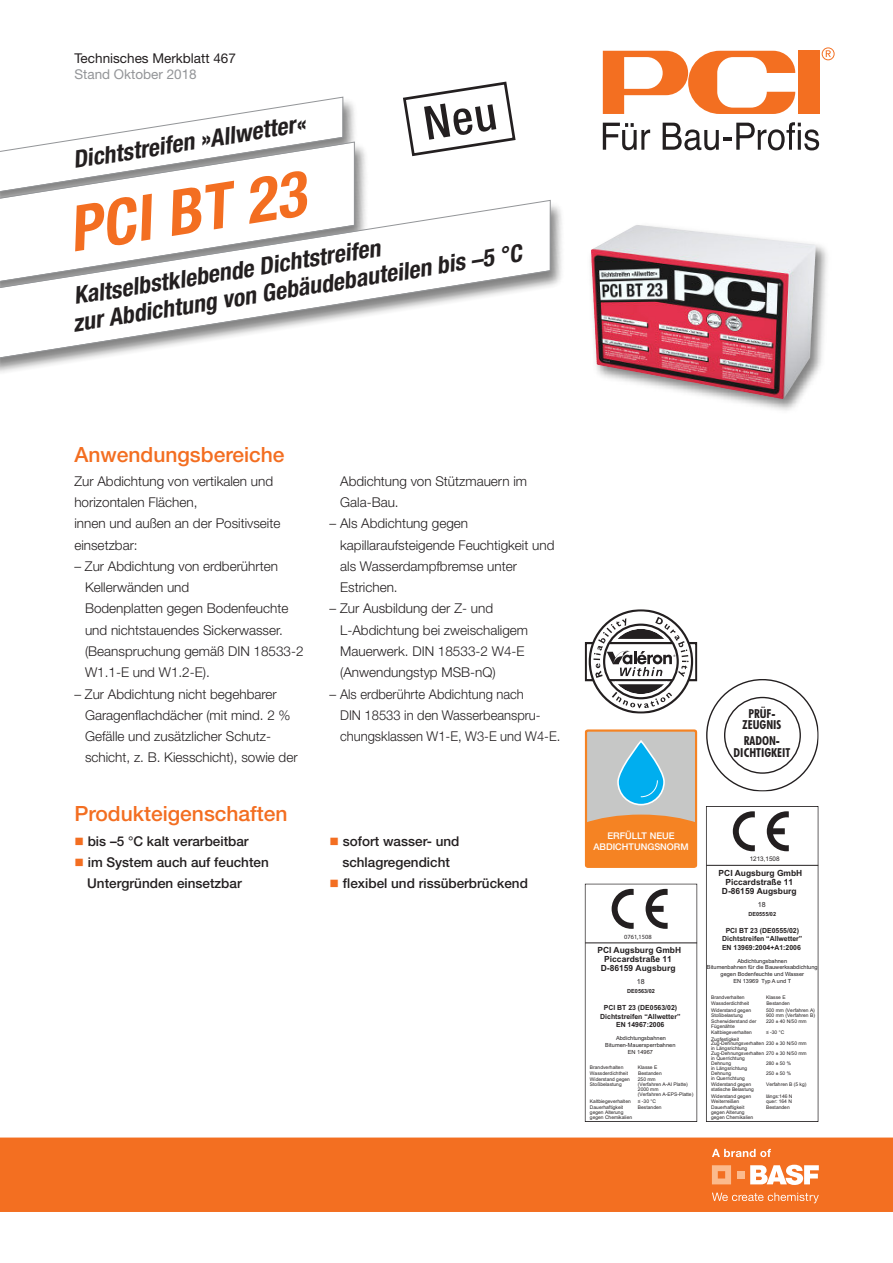
<style>
.page{position:relative;width:893px;height:1263px;background:#fff}
.page>*{position:absolute;margin:0;border:0;box-sizing:border-box;transform-origin:0 0}
.t1{font:italic 700 condensed 63px "Helvetica Neue LT Pro";color:#f36e21}
.t2{font:italic 700 condensed 24px/27px "Helvetica Neue LT Pro";color:#231f20}
.t3{font:500 21px "Helvetica Neue LT Pro";color:#f36e21}
.t4{font:300 13.5px/21.3px "Helvetica Neue LT Pro";color:#231f20}
.t5{font:500 13.5px/21.3px "Helvetica Neue LT Pro";color:#231f20}
.t6{font:13.5px "Helvetica Neue LT Pro";color:#231f20}
.t7{font:13.5px "Helvetica Neue LT Pro";color:#939598}
.t8{font:700 condensed 12.45px/11.7px "Futura BT";color:#231f20;text-align:center}
.t9{font:500 9.15px/11.2px "Helvetica Neue LT Pro";color:#fff;text-align:center}
.t10{font:700 8.4px/9.1px "Arial";color:#231f20;text-align:center}
.t11{font:700 7.05px/8.4px "Arial";color:#231f20;text-align:center}
.t12{font:7.05px "Arial";color:#231f20}
.t13{font:6.3px "Myriad Pro";color:#231f20}
.t14{font:6.3px "Arial";color:#231f20}
.t15{font:5.7px/6.8px "Arial";color:#231f20;text-align:center}
.t16{font:700 5.7px "Arial";color:#231f20}
.t17{font:4.95px/4.9px "Arial";color:#231f20}
.s1{color:#f36e21}
</style>
<div class="page">
<div style="left:798px;top:51px;width:21px;height:63px;background:#f36f21"></div>
<svg style="left:603px;top:51px;width:192px;height:63px"></svg>
<svg style="left:603px;top:123px;width:47px;height:27px"></svg>
<svg style="left:663px;top:122px;width:156px;height:28px"></svg>
<svg style="left:822px;top:47px;width:13px;height:13px"></svg>
<img style="left:344px;top:100px;width:11px;height:33px">
<svg style="left:114px;top:96px;width:230px;height:37px"></svg>
<img style="left:63px;top:133px;width:303px;height:59px">
<svg style="left:1px;top:141px;width:354px;height:51px"></svg>
<img style="left:590px;top:243px;width:237px;height:168px">
<img style="left:591px;top:225px;width:216px;height:27px">
<div style="left:0;top:1137px;width:893px;height:75px;background:#f36f21"></div>
<svg style="left:712px;top:1165px;width:19px;height:19px"></svg>
<div style="left:737px;top:1171px;width:7px;height:7px;background:#fbba8d"></div>
<svg style="left:750px;top:1165px;width:69px;height:20px"></svg>
<svg style="left:712px;top:1192px;width:107px;height:11px"></svg>
<svg style="left:712px;top:1149px;width:59px;height:8px"></svg>
<img style="left:1px;top:192px;width:561px;height:181px">
<svg style="left:1px;top:199px;width:550px;height:162px"></svg>
<hr style="left:585px;top:942px;width:112px;height:1px;background:#231f20">
<svg style="left:612px;top:889px;width:22px;height:40px"></svg>
<svg style="left:646px;top:889px;width:22px;height:40px"></svg>
<hr style="left:706px;top:865px;width:112px;height:1px;background:#231f20">
<div style="left:706px;top:806px;width:112px;height:316px;border:1px solid #231f20"></div>
<svg style="left:733px;top:811px;width:22px;height:40px"></svg>
<svg style="left:767px;top:811px;width:22px;height:40px"></svg>
<div style="left:585px;top:642px;width:112px;height:39px;border:2px solid #231f20"></div>
<svg style="left:588px;top:609px;width:106px;height:105px"></svg>
<div style="left:724px;top:697px;width:77px;height:77px;border:1px solid #231f20;border-radius:50%"></div>
<div style="left:586px;top:730px;width:110px;height:137px;background:#c6c7c6;border-radius:2px"></div>
<div style="left:588px;top:814px;width:106px;height:51px;background:#f58323"></div>
<div style="left:585px;top:729px;width:112px;height:139px;border:2px solid #f58323;border-radius:2px"></div>
<svg style="left:618px;top:741px;width:46px;height:64px;fill:#00aeef"></svg>
<div style="left:617px;top:740px;width:48px;height:65px;border:2px solid #fff;border-radius:23px"></div>
<svg style="left:640px;top:780px;width:18px;height:17px"></svg>
<svg style="left:403px;top:82px;width:113px;height:74px"></svg>
<h3 class="t6" style="left:74px;top:53px;width:163px">Technisches Merkblatt 467</h3>
<h3 class="t7" style="left:74px;top:69px;width:124px">Stand Oktober 2018</h3>
<h2 class="t2" style="left:71px;top:149px;width:236px;rotate:-9deg">Dichtstreifen »Allwetter«</h2>
<h1 class="t1" style="left:65px;top:207px;width:240px;rotate:-9deg">PCI BT 23</h1>
<h2 class="t2" style="left:67px;top:285px;width:456px;rotate:-9deg">Kaltselbstklebende Dichtstreifen<br>zur Abdichtung von Gebäudebauteilen bis –5 °C</h2>
<h3 class="t3" style="left:74px;top:446px;width:212px">Anwendungsbereiche</h3>
<h3 class="t4" style="left:74px;top:472px;width:208px">Zur Abdichtung von vertikalen und horizontalen Flächen,<br>innen und außen an der Positivseite einsetzbar:</h3>
<h3 class="t4" style="left:85px;top:557px;width:220px;text-indent:-11px">– Zur Abdichtung von erdberührten<br>Kellerwänden und<br>Bodenplatten gegen Bodenfeuchte und nichtstauendes Sickerwasser. (Beanspruchung gemäß DIN 18533-2<br>W1.1-E und W1.2-E).</h3>
<h3 class="t4" style="left:85px;top:684px;width:214px;text-indent:-11px">– Zur Abdichtung nicht begehbarer Garagenflachdächer (mit mind. 2 % Gefälle und zusätzlicher Schutz&shy;schicht, z. B. Kiesschicht), sowie der</h3>
<h3 class="t3" style="left:74px;top:806px;width:215px">Produkteigenschaften</h3>
<h3 class="t5" style="left:74px;top:832px;width:176px"><span class="s1">■</span> bis –5 °C kalt verarbeitbar</h3>
<h3 class="t5" style="left:87px;top:853px;width:183px;text-indent:-13px"><span class="s1">■</span> im System auch auf feuchten<br>Untergründen einsetzbar</h3>
<h3 class="t4" style="left:340px;top:472px;width:189px">Abdichtung von Stützmauern im<br>Gala-Bau.</h3>
<h3 class="t4" style="left:340px;top:514px;width:216px;text-indent:-11px">– Als Abdichtung gegen kapillaraufsteigende Feuchtigkeit und als Wasserdampfbremse unter<br>Estrichen.</h3>
<h3 class="t4" style="left:340px;top:599px;width:190px;text-indent:-11px">– Zur Ausbildung der Z- und<br>L-Abdichtung bei zweischaligem<br>Mauerwerk. DIN 18533-2 W4-E (Anwendungstyp MSB-nQ)</h3>
<h3 class="t4" style="left:340px;top:684px;width:222px;text-indent:-11px">– Als erdberührte Abdichtung nach<br>DIN 18533 in den Wasserbeanspru&shy;chungsklassen W1-E, W3-E und W4-E.</h3>
<h3 class="t5" style="left:330px;top:831px;width:131px;text-align:center"><span class="s1">■</span> sofort wasser- und schlagregendicht</h3>
<h3 class="t5" style="left:330px;top:874px;width:200px"><span class="s1">■</span> flexibel und rissüberbrückend</h3>
<h3 class="t8" style="left:742px;top:708px;width:40px">PRÜF-<br>ZEUGNIS</h3>
<h3 class="t8" style="left:734px;top:736px;width:58px">RADON-<br>DICHTIGKEIT</h3>
<h3 class="t9" style="left:593px;top:831px;width:97px">ERFÜLLT NEUE<br>ABDICHTUNGSNORM</h3>
<p class="t13" style="left:624px;top:934px;width:29px">0761,1508</p>
<h3 class="t10" style="left:597px;top:946px;width:85px">PCI Augsburg GmbH<br>Piccardstraße 11<br>D-86159 Augsburg</h3>
<h3 class="t12" style="left:637px;top:977px;width:9px">18</h3>
<p class="t16" style="left:627px;top:987px;width:29px">DE0563/02</p>
<h3 class="t11" style="left:600px;top:1004px;width:82px">PCI BT 23 (DE0563/02)<br>Dichtstreifen “Allwetter”<br>EN 14967:2006</h3>
<p class="t15" style="left:605px;top:1035px;width:72px">Abdichtungsbahnen<br>Bitumen-Mauersperrbahnen<br>EN 14967</p>
<p class="t17" style="left:590px;top:1064px;width:35px">Brandverhalten</p>
<p class="t17" style="left:638px;top:1064px;width:21px">Klasse E</p>
<p class="t17" style="left:590px;top:1071px;width:40px">Wassderdichtheit</p>
<p class="t17" style="left:638px;top:1071px;width:25px">Bestanden</p>
<p class="t17" style="left:590px;top:1077px;width:42px">Widerstand gegen</p>
<p class="t17" style="left:638px;top:1077px;width:19px">250 mm</p>
<p class="t17" style="left:590px;top:1082px;width:33px">Stoßbelastung</p>
<p class="t17" style="left:638px;top:1082px;width:57px">(Verfahren A-AI Platte)<br>2000 mm<br>(Verfahren A-EPS-Platte)</p>
<p class="t17" style="left:590px;top:1098px;width:42px">Kaltbiegeverhalten</p>
<p class="t17" style="left:638px;top:1098px;width:20px">≤ -30 °C</p>
<p class="t17" style="left:590px;top:1105px;width:35px">Dauerhaftigkeit</p>
<p class="t17" style="left:638px;top:1105px;width:25px">Bestanden</p>
<p class="t17" style="left:590px;top:1109px;width:44px">gegen Alterung gegen Chemikalien</p>
<p class="t14" style="left:750px;top:855px;width:31px">1213,1508</p>
<h3 class="t10" style="left:719px;top:868px;width:85px">PCI Augsburg GmbH<br>Piccardstraße 11<br>D-86159 Augsburg</h3>
<h3 class="t12" style="left:758px;top:899px;width:9px">18</h3>
<p class="t16" style="left:748px;top:910px;width:29px">DE0555/02</p>
<h3 class="t11" style="left:722px;top:926px;width:82px">PCI BT 23 (DE0555/02)<br>Dichtstreifen “Allwetter”<br>EN 13969:2004+A1:2006</h3>
<p class="t15" style="left:707px;top:957px;width:112px">Abdichtungsbahnen<br>Bitumenbahnen für die Bauwerksabdichtung gegen Bodenfeuchte und Wasser<br>EN 13969 Typ A und T</p>
<p class="t17" style="left:711px;top:995px;width:35px">Brandverhalten</p>
<p class="t17" style="left:766px;top:995px;width:21px">Klasse E</p>
<p class="t17" style="left:711px;top:1001px;width:40px">Wassderdichtheit</p>
<p class="t17" style="left:766px;top:1001px;width:25px">Bestanden</p>
<p class="t17" style="left:711px;top:1007px;width:42px">Widerstand gegen</p>
<p class="t17" style="left:766px;top:1007px;width:50px">500 mm (Verfahren A)</p>
<p class="t17" style="left:711px;top:1012px;width:33px">Stoßbelastung</p>
<p class="t17" style="left:766px;top:1012px;width:50px">900 mm (Verfahren B)</p>
<p class="t17" style="left:711px;top:1019px;width:47px">Scherwiderstand der</p>
<p class="t17" style="left:766px;top:1019px;width:42px">220 ± 40 N/50 mm</p>
<p class="t17" style="left:711px;top:1023px;width:42px;line-height:6.3px">Fügenähte<br>Kaltbiegeverhalten</p>
<p class="t17" style="left:766px;top:1030px;width:20px">≤ -30 °C</p>
<p class="t17" style="left:711px;top:1036px;width:97px">Zugfestigkeit<br>Zug-Dehnungsverhalten 230 ± 30 N/50 mm in Längsrichtung<br>Zug-Dehnungsverhalten 270 ± 30 N/50 mm in Querrichtung<br>Dehnung</p>
<p class="t17" style="left:766px;top:1061px;width:26px">280 ± 50 %</p>
<p class="t17" style="left:711px;top:1066px;width:38px">in Längsrichtung<br>Dehnung</p>
<p class="t17" style="left:766px;top:1071px;width:26px">250 ± 50 %</p>
<p class="t17" style="left:711px;top:1075px;width:42px;line-height:6.3px">in Querrichtung<br>Widerstand gegen</p>
<p class="t17" style="left:766px;top:1082px;width:42px">Verfahren B (5 kg)</p>
<p class="t17" style="left:711px;top:1086px;width:44px;line-height:6.3px">statische Belastung<br>Widerstand gegen</p>
<p class="t17" style="left:766px;top:1093px;width:28px">längs:146 N</p>
<p class="t17" style="left:711px;top:1098px;width:30px">Weiterreißen</p>
<p class="t17" style="left:766px;top:1098px;width:27px">quer: 164 N</p>
<p class="t17" style="left:711px;top:1105px;width:35px">Dauerhaftigkeit</p>
<p class="t17" style="left:766px;top:1105px;width:25px">Bestanden</p>
<p class="t17" style="left:711px;top:1109px;width:44px">gegen Alterung gegen Chemikalien</p>
</div>
